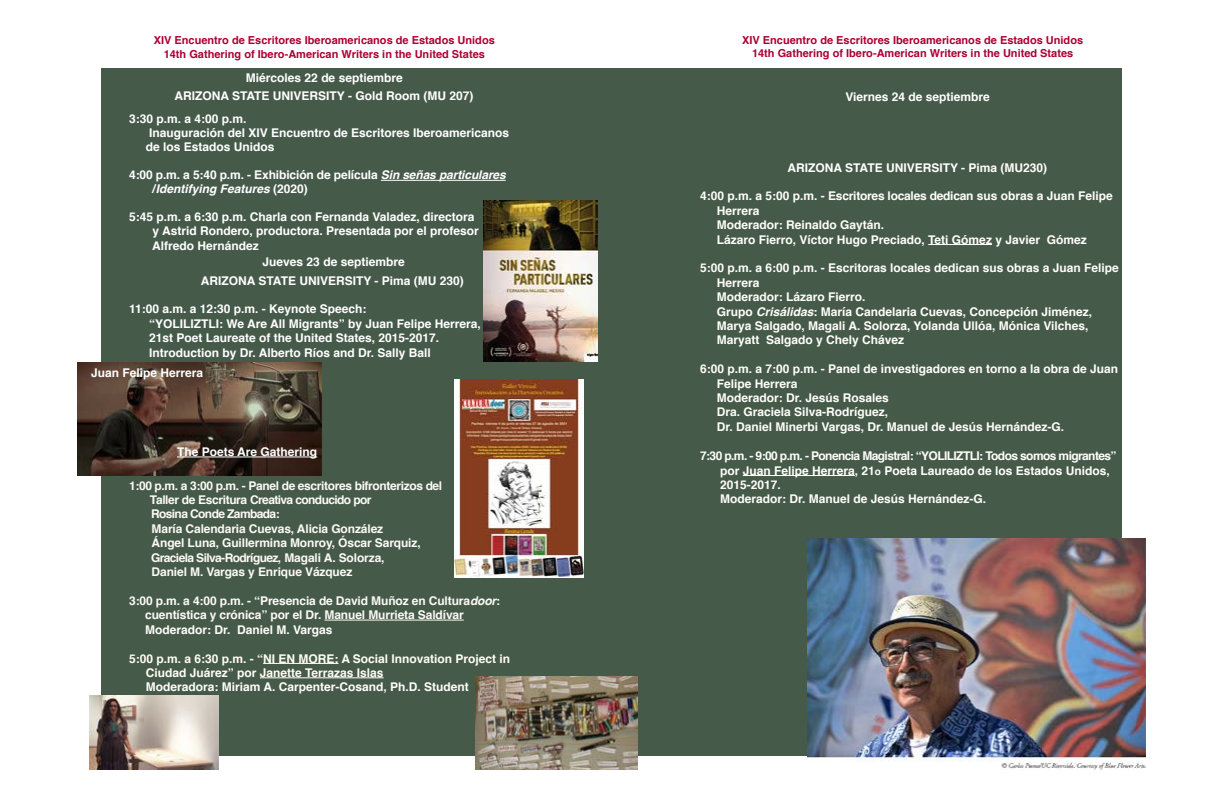
<style>
.page{position:relative;width:1224px;height:792px;background:#fff}
.page>*{position:absolute;margin:0;border:0;box-sizing:border-box;transform-origin:0 0}
.t1{font:700 12px/14.4px "Helvetica";color:#fffefa}
.t2{font:700 12px/14px "Helvetica";color:#fff}
.t3{font:700 12px/14.4px "Helvetica";letter-spacing:-.03em;color:#fcfaf5}
.t4{font:700 12px/14.4px "Helvetica";letter-spacing:-.01em;color:#fcfaf5}
.t5{font:700 12px/14.4px "Helvetica";color:#fffef4}
.t6{font:700 11px/13.2px "Helvetica";color:#ac0033;text-align:center}
.s1{font-style:italic}
.s2{color:#fffefa}
.s3{font-size:10px}
</style>
<div class="page">
<div style="left:102px;top:68px;width:1020px;height:688px;background:#465a4a"></div>
<hr style="left:381px;top:180px;width:125px;height:1px;background:#fff">
<img style="left:484px;top:200px;width:114px;height:161px">
<img style="left:77px;top:363px;width:245px;height:113px">
<hr style="left:177px;top:457px;width:140px;height:1px;background:#fff">
<hr style="left:263px;top:663px;width:75px;height:1px;background:#fffef4">
<hr style="left:260px;top:678px;width:124px;height:1px;background:#fffef4">
<img style="left:90px;top:696px;width:129px;height:73px">
<hr style="left:928px;top:244px;width:64px;height:1px;background:#fffefa">
<hr style="left:743px;top:475px;width:112px;height:1px;background:#fffefa">
<img style="left:808px;top:539px;width:337px;height:231px">
<hr style="left:325px;top:620px;width:139px;height:1px;background:#fcfaf5">
<img style="left:455px;top:380px;width:128px;height:198px">
<img style="left:475px;top:676px;width:162px;height:93px">
<p class="t6" style="left:154px;top:34px;width:343px">XIV Encuentro de Escritores Iberoamericanos de Estados Unidos<br>14th Gathering of Ibero-American Writers in the United States</p>
<p class="t2" style="left:246px;top:71px;width:158px">Miércoles 22 de septiembre</p>
<p class="t6" style="left:742px;top:34px;width:343px">XIV Encuentro de Escritores Iberoamericanos de Estados Unidos<br>14th Gathering of Ibero-American Writers in the United States</p>
<p class="t2" style="left:174px;top:89px;width:300px">ARIZONA STATE UNIVERSITY - Gold Room (MU 207)</p>
<p class="t2" style="left:845px;top:89px;width:146px">Viernes 24 de septiembre</p>
<p class="t2" style="left:146px;top:112px;width:365px;text-indent:-17px">3:30 p.m. a 4:00 p.m.<br>Inauguración del XIV Encuentro de Escritores Iberoamericanos de los Estados Unidos</p>
<p class="t2" style="left:152px;top:168px;width:355px;text-indent:-23px">4:00 p.m. a 5:40 p.m. - Exhibición de película <span class="s1">Sin señas particulares </span>/<span class="s1">Identifying Features</span> (2020)</p>
<p class="t2" style="left:152px;top:210px;width:328px;text-indent:-23px">5:45 p.m. a 6:30 p.m. Charla con Fernanda Valadez, directora y Astrid Rondero, productora. Presentada por el profesor<br>Alfredo Hernández</p>
<p class="t2" style="left:788px;top:161px;width:261px">ARIZONA STATE UNIVERSITY <span class="s2">- Pima (MU230)</span></p>
<p class="t1" style="left:717px;top:189px;width:397px;text-indent:-17px">4:00 p.m. a 5:00 p.m. - Escritores locales dedican sus obras a Juan Felipe Herrera<br>Moderador: Reinaldo Gaytán.<br>Lázaro Fierro, Víctor Hugo Preciado, Teti Gómez y Javier Gómez</p>
<p class="t1" style="left:717px;top:261px;width:404px;text-indent:-17px">5:00 p.m. a 6:00 p.m. - Escritoras locales dedican sus obras a Juan Felipe Herrera<br>Moderador: Lázaro Fierro.<br>Grupo <span class="s1">Crisálidas</span>: María Candelaria Cuevas, Concepción Jiménez, Marya Salgado, Magali A. Solorza, Yolanda Ullóa, Mónica Vilches, Maryatt Salgado y Chely Chávez</p>
<p class="t1" style="left:717px;top:362px;width:403px;text-indent:-17px">6:00 p.m. a 7:00 p.m. - Panel de investigadores en torno a la obra de Juan Felipe Herrera<br>Moderador: Dr. Jesús Rosales<br>Dra. Graciela Silva-Rodríguez,<br>Dr. Daniel Minerbi Vargas, Dr. Manuel de Jesús Hernández-G.</p>
<p class="t1" style="left:720px;top:448px;width:398px;text-indent:-20px">7:30 p.m. - 9:00 p.m. - Ponencia Magistral: “YOLILIZTLI: Todos somos migrantes” por Juan Felipe Herrera, 21<span class="s3">o</span> Poeta Laureado de los Estados Unidos, 2015-2017.<br>Moderador: Dr. Manuel de Jesús Hernández-G.</p>
<p class="t2" style="left:263px;top:255px;width:144px">Jueves 23 de septiembre</p>
<p class="t2" style="left:201px;top:274px;width:264px">ARIZONA STATE UNIVERSITY - Pima (MU 230)</p>
<p class="t2" style="left:149px;top:302px;width:333px;line-height:14.4px;text-indent:-20px">11:00 a.m. a 12:30 p.m. - Keynote Speech:<br>“YOLILIZTLI: We Are All Migrants” by Juan Felipe Herrera, 21st Poet Laureate of the United States, 2015-2017.<br>Introduction by Dr. Alberto Ríos and Dr. Sally Ball</p>
<p class="t2" style="left:91px;top:366px;width:114px">Juan Felipe Herrera</p>
<p class="t2" style="left:177px;top:445px;width:142px">The Poets Are Gathering</p>
<p class="t3" style="left:150px;top:478px;width:294px;text-indent:-21px">1:00 p.m. a 3:00 p.m. - Panel de escritores bifronterizos del Taller de Escritura Creativa conducido por<br>Rosina Conde Zambada:<br>María Calendaria Cuevas, Alicia González<br>Ángel Luna, Guillermina Monroy, Óscar Sarquiz, Graciela Silva-Rodríguez, Magali A. Solorza,<br>Daniel M. Vargas y Enrique Vázquez</p>
<p class="t4" style="left:145px;top:594px;width:357px;text-indent:-16px">3:00 p.m. a 4:00 p.m. - “Presencia de David Muñoz en Cultura<span class="s1">door</span>: cuentística y crónica” por el Dr. Manuel Murrieta Saldívar</p>
<p class="t1" style="left:145px;top:622px;width:189px">Moderador: Dr. Daniel M. Vargas</p>
<p class="t5" style="left:146px;top:651px;width:366px;text-indent:-17px">5:00 p.m. a 6:30 p.m. - “NI EN MORE: A Social Innovation Project in<br>Ciudad Juárez” por Janette Terrazas Islas</p>
<p class="t1" style="left:146px;top:680px;width:324px">Moderadora: Miriam A. Carpenter-Cosand, Ph.D. Student</p>
</div>
